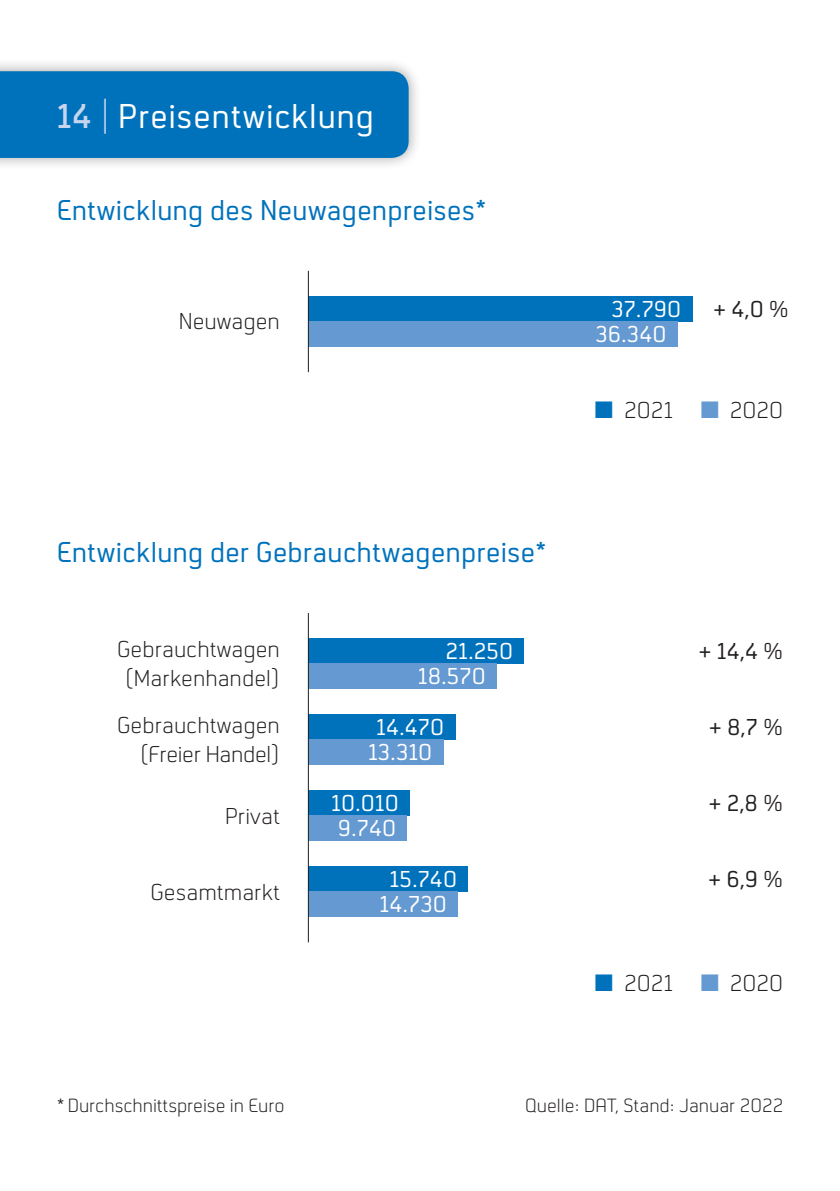
<style>
.page{position:relative;width:840px;height:1191px;background:#fff}
.page>*{position:absolute;margin:0;border:0;box-sizing:border-box;transform-origin:0 0}
.t1{font:36px "Neustadt";letter-spacing:.02em;color:#fff}
.t2{font:30px "Neustadt";color:#0072bc}
.t3{font:300 24px/28.8px "Neustadt";color:#231f20;text-align:center}
.t4{font:24px "Neustadt";color:#fff}
.t5{font:24px "Neustadt";color:#231f20}
.t6{font:300 20px "Neustadt";letter-spacing:-.005em;color:#231f20}
.s1{font-weight:600;color:#c6d5ed}
.s2{font-weight:300;color:#c6d5ed}
.s3{color:#0072bc}
.s4{color:#6599d1}
</style>
<div class="page">
<div style="left:0;top:59px;width:421px;height:112px;background:#231f20;opacity:.4"></div>
<div style="left:0;top:71px;width:408px;height:87px;background:#0072bc"></div>
<div style="left:308px;top:638px;width:216px;height:25px;background:#0072bc"></div>
<div style="left:308px;top:296px;width:384px;height:25px;background:#0072bc"></div>
<div style="left:308px;top:714px;width:147px;height:25px;background:#0072bc"></div>
<div style="left:308px;top:790px;width:102px;height:25px;background:#0072bc"></div>
<div style="left:308px;top:866px;width:160px;height:25px;background:#0072bc"></div>
<div style="left:308px;top:663px;width:189px;height:26px;background:#6599d1"></div>
<div style="left:308px;top:321px;width:369px;height:26px;background:#6599d1"></div>
<div style="left:308px;top:739px;width:135px;height:26px;background:#6599d1"></div>
<div style="left:308px;top:815px;width:99px;height:26px;background:#6599d1"></div>
<div style="left:308px;top:891px;width:150px;height:26px;background:#6599d1"></div>
<hr style="left:307px;top:271px;width:2px;height:101px;background:#231f20">
<hr style="left:307px;top:613px;width:2px;height:329px;background:#231f20">
<h1 class="t1" style="left:57px;top:97px;width:318px"><span class="s1">14</span> <span class="s2">|</span> Preisentwicklung</h1>
<p class="t2" style="left:57px;top:194px;width:430px">Entwicklung des Neuwagenpreises*</p>
<p class="t3" style="left:179px;top:308px;width:103px">Neuwagen</p>
<p class="t2" style="left:57px;top:536px;width:489px">Entwicklung der Gebrauchtwagenpreise*</p>
<p class="t3" style="left:117px;top:635px;width:164px">Gebrauchtwagen (Markenhandel)</p>
<p class="t3" style="left:117px;top:711px;width:164px;text-align:right">Gebrauchtwagen (Freier Handel)</p>
<p class="t3" style="left:225px;top:802px;width:56px">Privat</p>
<p class="t3" style="left:150px;top:878px;width:131px">Gesamtmarkt</p>
<p class="t4" style="left:445px;top:638px;width:69px">21.250</p>
<p class="t4" style="left:417px;top:664px;width:69px">18.570</p>
<p class="t4" style="left:376px;top:714px;width:69px">14.470</p>
<p class="t4" style="left:368px;top:740px;width:66px">13.310</p>
<p class="t4" style="left:331px;top:790px;width:69px">10.010</p>
<p class="t4" style="left:337px;top:816px;width:60px">9.740</p>
<p class="t4" style="left:389px;top:866px;width:69px">15.740</p>
<p class="t4" style="left:379px;top:892px;width:69px">14.730</p>
<p class="t4" style="left:611px;top:296px;width:71px">37.790</p>
<p class="t4" style="left:595px;top:322px;width:72px">36.340</p>
<p class="t5" style="left:712px;top:296px;width:77px">+ 4,0 %</p>
<p class="t3" style="left:594px;top:396px;width:190px"><span class="s3">■</span> 2021 <span class="s4">■</span> 2020</p>
<p class="t5" style="left:698px;top:638px;width:86px">+ 14,4 %</p>
<p class="t5" style="left:708px;top:714px;width:76px">+ 8,7 %</p>
<p class="t5" style="left:708px;top:790px;width:76px">+ 2,8 %</p>
<p class="t5" style="left:707px;top:866px;width:77px">+ 6,9 %</p>
<p class="t3" style="left:594px;top:969px;width:190px"><span class="s3">■</span> 2021 <span class="s4">■</span> 2020</p>
<p class="t6" style="left:57px;top:1094px;width:229px">* Durchschnittspreise in Euro</p>
<p class="t6" style="left:525px;top:1094px;width:259px">Quelle: DAT, Stand: Januar 2022</p>
</div>
